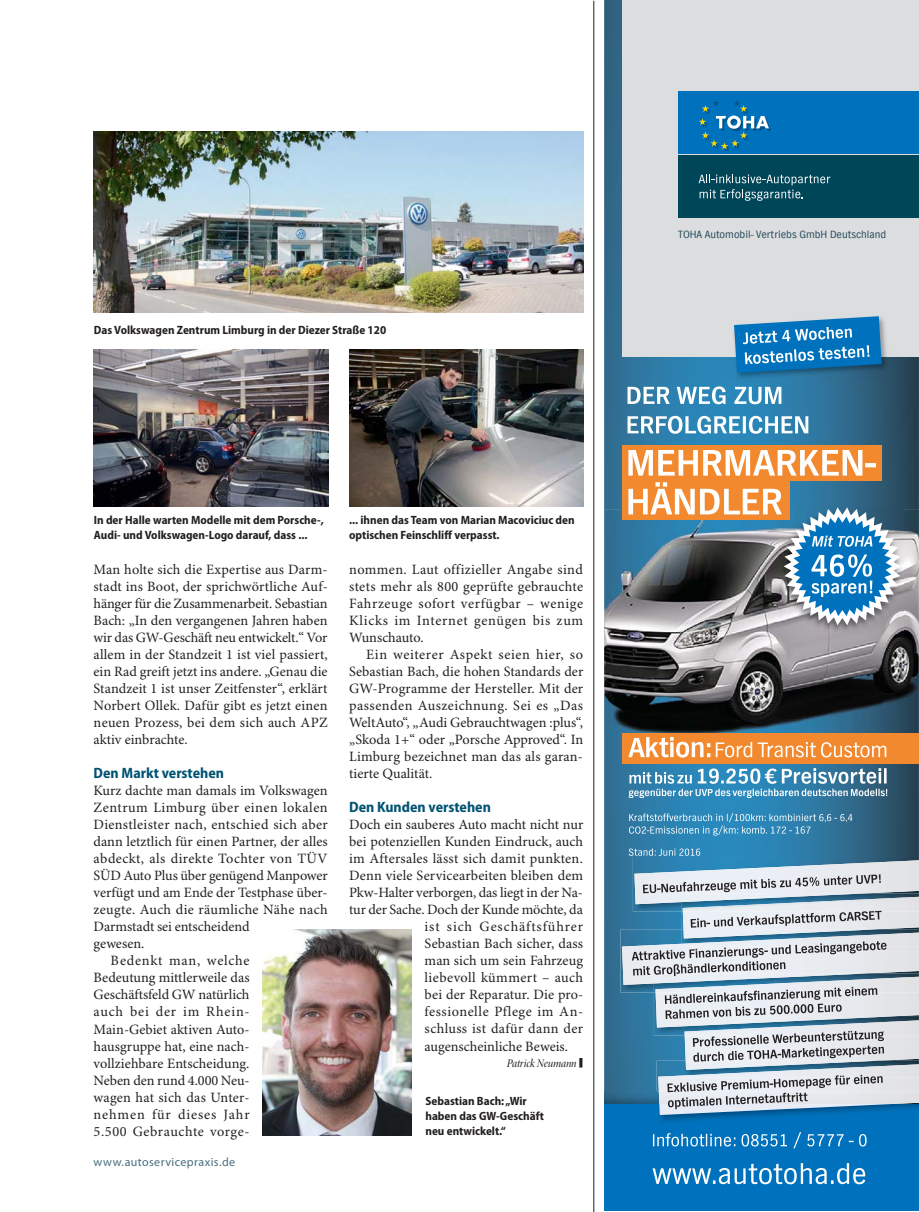
<style>
.page{position:relative;width:919px;height:1212px;background:#fff}
.page>*{position:absolute;margin:0;border:0;box-sizing:border-box;transform-origin:0 0}
.t1{font:32.7px "Minion Pro";color:#231f20;scale:.33 1}
.t2{font:700 semi-condensed 15px "Myriad Pro";color:#005273}
.t3{font:14.25px/17px "Minion Pro";letter-spacing:.005em;color:#231f20;text-align:justify}
.t4{font:14.25px "Minion Pro";letter-spacing:.025em;color:#231f20}
.t5{font:14.25px "Minion Pro";letter-spacing:.035em;color:#231f20}
.t6{font:14.25px "Minion Pro";letter-spacing:.06em;color:#231f20}
.t7{font:14.25px "Minion Pro";letter-spacing:-.015em;color:#231f20}
.t8{font:14.25px "Minion Pro";letter-spacing:.03em;color:#231f20}
.t9{font:14.25px "Minion Pro";letter-spacing:.055em;color:#231f20}
.t10{font:14.25px "Minion Pro";letter-spacing:.05em;color:#231f20}
.t11{font:700 semi-condensed 12px/15px "Myriad Pro";color:#231f20}
.t12{font:12px "Myriad Pro";letter-spacing:.035em;color:#476e7f}
.t13{font:12px "Minion Pro Medium Cn It Disp";letter-spacing:-.01em;color:#231f20}
.t14{font:10.8px "TOHA Type";color:#1e4759}
</style>
<div class="page">
<hr style="left:593px;top:1px;width:1px;height:1211px;background:#231f20">
<img style="left:262px;top:929px;width:150px;height:206px">
<img style="left:94px;top:350px;width:234px;height:156px">
<img style="left:94px;top:132px;width:489px;height:181px">
<img style="left:349px;top:350px;width:234px;height:156px">
<svg style="left:604px;top:0;width:314px;height:1092px"></svg>
<div style="left:622px;top:0;width:296px;height:357px;background:#dcddde"></div>
<div style="left:678px;top:91px;width:240px;height:63px;background:#0071bc"></div>
<div style="left:678px;top:155px;width:240px;height:63px;background:#004659"></div>
<svg style="left:698px;top:174px;width:132px;height:27px"></svg>
<svg style="left:699px;top:100px;width:72px;height:52px"></svg>
<img style="left:604px;top:1092px;width:54px;height:12px">
<div style="left:604px;top:1104px;width:314px;height:107px;background:#0071bc"></div>
<svg style="left:652px;top:1163px;width:213px;height:21px"></svg>
<svg style="left:653px;top:1132px;width:213px;height:16px"></svg>
<img style="left:632px;top:904px;width:50px;height:8px">
<img style="left:682px;top:904px;width:236px;height:7px">
<img style="left:620px;top:929px;width:298px;height:63px">
<img style="left:683px;top:929px;width:195px;height:3px">
<img style="left:681px;top:932px;width:237px;height:9px">
<img style="left:656px;top:1062px;width:27px;height:30px">
<img style="left:685px;top:1062px;width:193px;height:2px">
<img style="left:683px;top:1064px;width:235px;height:11px">
<svg style="left:682px;top:911px;width:236px;height:18px"></svg>
<svg style="left:622px;top:941px;width:296px;height:121px"></svg>
<svg style="left:658px;top:1075px;width:260px;height:40px"></svg>
<img style="left:732px;top:318px;width:157px;height:62px">
<img style="left:604px;top:510px;width:314px;height:226px">
<svg style="left:734px;top:316px;width:147px;height:57px"></svg>
<div style="left:622px;top:733px;width:296px;height:31px;background:#f2892f"></div>
<img style="left:778px;top:630px;width:125px;height:3px">
<svg style="left:628px;top:848px;width:290px;height:56px"></svg>
<svg style="left:629px;top:813px;width:223px;height:22px"></svg>
<svg style="left:628px;top:768px;width:259px;height:30px"></svg>
<svg style="left:628px;top:737px;width:258px;height:20px"></svg>
<div style="left:622px;top:445px;width:259px;height:36px;background:#f2892f"></div>
<div style="left:622px;top:477px;width:167px;height:43px;background:#f2892f"></div>
<svg style="left:628px;top:482px;width:277px;height:148px"></svg>
<svg style="left:628px;top:450px;width:247px;height:26px"></svg>
<svg style="left:627px;top:416px;width:181px;height:18px"></svg>
<svg style="left:627px;top:386px;width:154px;height:18px"></svg>
<p class="t11" style="left:94px;top:323px;width:294px">Das Volkswagen Zentrum Limburg in der Diezer Straße 120</p>
<p class="t11" style="left:94px;top:514px;width:231px">In der Halle warten Modelle mit dem Porsche-,<br>Audi- und Volkswagen-Logo darauf, dass ...</p>
<p class="t11" style="left:349px;top:514px;width:227px">... ihnen das Team von Marian Macoviciuc den optischen Feinschliff verpasst.</p>
<p class="t3" style="left:94px;top:562px;width:236px">Man holte sich die Expertise aus Darm&shy;stadt ins Boot, der sprichwörtliche Auf&shy;hänger für die Zusammenarbeit. Sebastian Bach: „In den vergangenen Jahren haben wir das GW-Geschäft neu entwickelt.“ Vor allem in der Standzeit 1 ist viel passiert, ein Rad greift jetzt ins andere. „Genau die Standzeit 1 ist unser Zeitfenster“, erklärt Norbert Ollek. Dafür gibt es jetzt einen neuen Prozess, bei dem sich auch APZ aktiv einbrachte.</p>
<p class="t2" style="left:94px;top:767px;width:132px">Den Markt verstehen</p>
<p class="t3" style="left:94px;top:783px;width:235px">Kurz dachte man damals im Volkswagen</p>
<p class="t5" style="left:94px;top:802px;width:235px">Zentrum Limburg über einen lokalen</p>
<p class="t4" style="left:94px;top:819px;width:235px">Dienstleister nach, entschied sich aber</p>
<p class="t3" style="left:94px;top:834px;width:235px">dann letztlich für einen Partner, der alles</p>
<p class="t4" style="left:94px;top:853px;width:235px">abdeckt, als direkte Tochter von TÜV</p>
<p class="t3" style="left:94px;top:868px;width:236px">SÜD Auto Plus über genügend Manpower</p>
<p class="t3" style="left:94px;top:885px;width:235px">verfügt und am Ende der Testphase über-</p>
<p class="t3" style="left:94px;top:902px;width:235px">zeugte. Auch die räumliche Nähe nach</p>
<p class="t3" style="left:94px;top:919px;width:158px">Darmstadt sei entscheidend</p>
<p class="t3" style="left:94px;top:936px;width:52px">gewesen.</p>
<p class="t10" style="left:111px;top:955px;width:140px">Bedenkt man, welche</p>
<p class="t3" style="left:94px;top:971px;width:157px">Bedeutung mittlerweile das</p>
<p class="t3" style="left:94px;top:988px;width:157px">Geschäftsfeld GW natürlich</p>
<p class="t9" style="left:94px;top:1006px;width:157px">auch bei der im Rhein-</p>
<p class="t3" style="left:94px;top:1022px;width:157px">Main-Gebiet aktiven Auto-</p>
<p class="t3" style="left:94px;top:1039px;width:157px">hausgruppe hat, eine nach-</p>
<p class="t3" style="left:94px;top:1056px;width:157px">vollziehbare Entscheidung.</p>
<p class="t3" style="left:94px;top:1073px;width:157px">Neben den rund 4.000 Neu-</p>
<p class="t3" style="left:94px;top:1090px;width:157px">wagen hat sich das Unter-</p>
<p class="t6" style="left:94px;top:1108px;width:157px">nehmen für dieses Jahr</p>
<p class="t5" style="left:94px;top:1125px;width:157px">5.500 Gebrauchte vorge-</p>
<p class="t12" style="left:94px;top:1154px;width:143px">www.autoservicepraxis.de</p>
<p class="t3" style="left:349px;top:562px;width:235px">nommen. Laut offizieller Angabe sind stets mehr als 800 geprüfte gebrauchte Fahrzeuge sofort verfügbar – wenige Klicks im Internet genügen bis zum Wunsch auto.</p>
<p class="t3" style="left:349px;top:647px;width:236px;text-indent:17px">Ein weiterer Aspekt seien hier, so Sebastian Bach, die hohen Standards der GW-Programme der Hersteller. Mit der passenden Auszeichnung. Sei es „Das WeltAuto“, „Audi Gebrauchtwagen :plus“, „Skoda 1+“ oder „Porsche Approved“. In Limburg bezeichnet man das als garan&shy;tierte Qualität.</p>
<p class="t2" style="left:349px;top:801px;width:143px">Den Kunden verstehen</p>
<p class="t3" style="left:349px;top:817px;width:235px">Doch ein sauberes Auto macht nicht nur</p>
<p class="t3" style="left:349px;top:834px;width:235px">bei potenziellen Kunden Eindruck, auch</p>
<p class="t3" style="left:349px;top:851px;width:235px">im Aftersales lässt sich damit punkten.</p>
<p class="t3" style="left:349px;top:868px;width:235px">Denn viele Servicearbeiten bleiben dem</p>
<p class="t3" style="left:349px;top:885px;width:235px">Pkw-Halter verborgen, das liegt in der Na-</p>
<p class="t7" style="left:349px;top:904px;width:235px">tur der Sache. Doch der Kunde möchte, da</p>
<p class="t6" style="left:424px;top:921px;width:160px">ist sich Geschäftsführer</p>
<p class="t3" style="left:424px;top:936px;width:160px">Sebastian Bach sicher, dass</p>
<p class="t3" style="left:424px;top:953px;width:160px">man sich um sein Fahrzeug</p>
<p class="t8" style="left:424px;top:972px;width:160px">liebevoll kümmert – auch</p>
<p class="t3" style="left:424px;top:988px;width:160px">bei der Reparatur. Die pro-</p>
<p class="t5" style="left:424px;top:1006px;width:160px">fessionelle Pflege im An-</p>
<p class="t4" style="left:424px;top:1023px;width:160px">schluss ist dafür dann der</p>
<p class="t3" style="left:424px;top:1039px;width:145px">augenscheinliche Beweis.</p>
<p class="t13" style="left:506px;top:1056px;width:71px">Patrick Neumann</p>
<h1 class="t1" style="left:578px;top:1048px;width:15px">■</h1>
<p class="t11" style="left:425px;top:1095px;width:120px">Sebastian Bach: „Wir haben das GW-Geschäft neu entwickelt.“</p>
<p class="t14" style="left:678px;top:228px;width:210px">TOHA Automobil- Vertriebs GmbH Deutschland</p>
</div>
